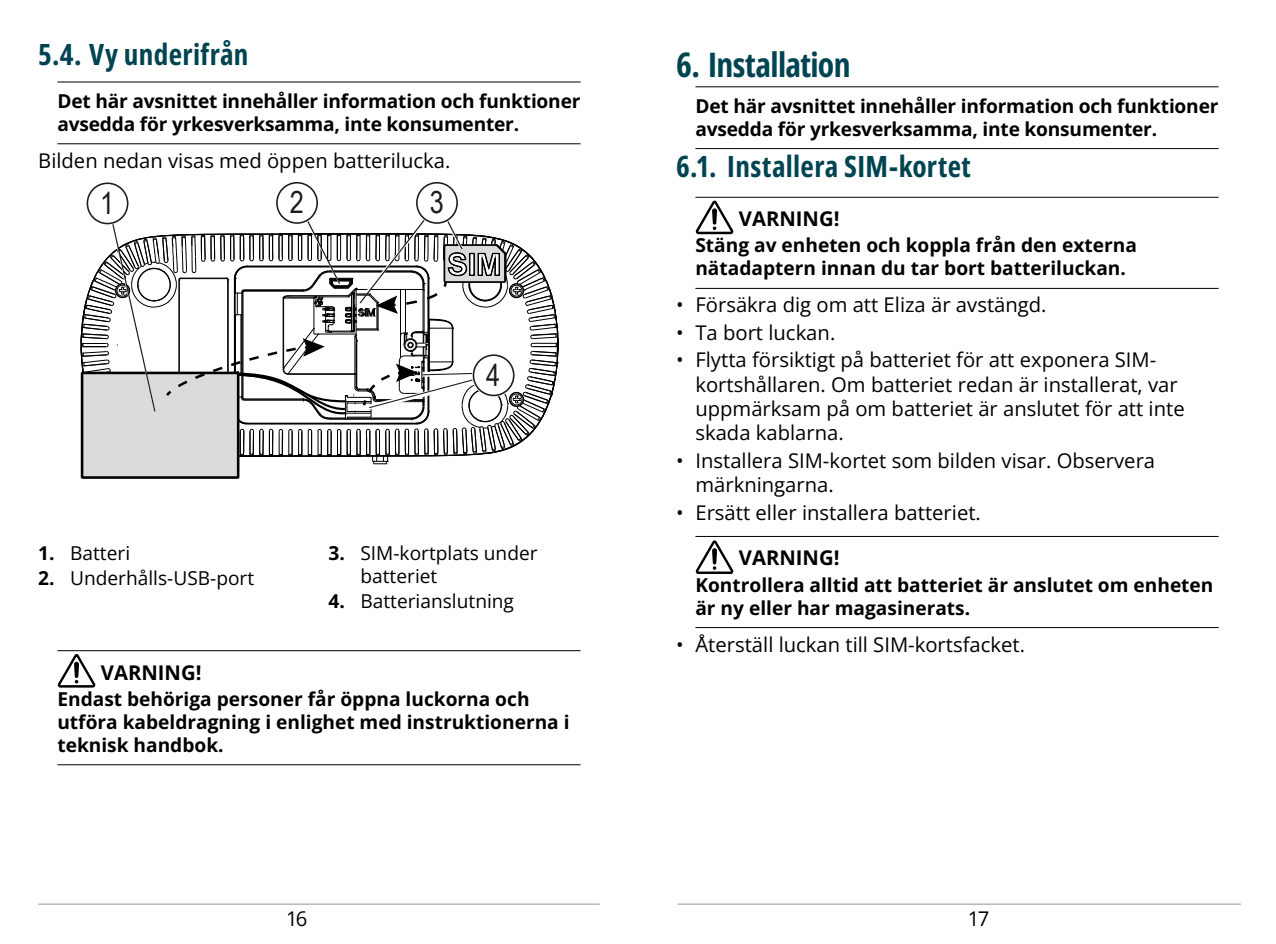
<style>
.page{position:relative;width:1276px;height:944px;background:#fff}
.page>*{position:absolute;margin:0;border:0;box-sizing:border-box;transform-origin:0 0}
.t1{font:700 33.75px "Open Sans Condensed";letter-spacing:-.02em;color:#004452}
.t2{font:30.38px "Arial Narrow";color:#1d1d1b}
.t3{font:700 29.25px "Open Sans Condensed";letter-spacing:.01em;color:#004452}
.Body{font:20.25px/24.3px "Open Sans";color:#000}
.Information_hdg{font:700 20.25px "Open Sans";color:#000}
.Warning_body{font:700 19.12px/22.9px "Open Sans";color:#000}
.prof_conf__hdg_and_body{font:700 19.12px/22.9px "Open Sans";letter-spacing:-.01em;color:#000}
.t4{font:19.12px/22.9px "Open Sans";color:#000}
.s1{font-weight:700}
</style>
<div class="page">
<hr style="left:678px;top:904px;width:563px;height:1px;background:#9c9e9f">
<hr style="left:38px;top:904px;width:562px;height:1px;background:#9c9e9f">
<hr style="left:57px;top:82px;width:523px;height:1px;background:#000">
<hr style="left:57px;top:143px;width:523px;height:1px;background:#000">
<hr style="left:57px;top:650px;width:523px;height:1px;background:#000">
<hr style="left:57px;top:764px;width:523px;height:1px;background:#000">
<div style="left:82px;top:373px;width:156px;height:105px;background:#dbdbdd"></div>
<div style="left:81px;top:372px;width:158px;height:107px;border:3px solid #000"></div>
<svg style="left:415px;top:181px;width:43px;height:44px"></svg>
<div style="left:416px;top:182px;width:42px;height:42px;border:2px solid #1d1d1b;border-radius:50%"></div>
<svg style="left:275px;top:181px;width:43px;height:44px"></svg>
<div style="left:276px;top:182px;width:42px;height:42px;border:2px solid #1d1d1b;border-radius:50%"></div>
<svg style="left:86px;top:182px;width:43px;height:43px"></svg>
<div style="left:87px;top:182px;width:41px;height:42px;border:2px solid #1d1d1b;border-radius:50%"></div>
<svg style="left:80px;top:199px;width:479px;height:265px"></svg>
<div style="left:473px;top:354px;width:41px;height:42px;border:2px solid #1d1d1b;border-radius:50%"></div>
<svg style="left:57px;top:654px;width:39px;height:34px"></svg>
<hr style="left:695px;top:86px;width:523px;height:1px;background:#000">
<hr style="left:695px;top:148px;width:523px;height:1px;background:#000">
<hr style="left:695px;top:197px;width:523px;height:1px;background:#000">
<hr style="left:695px;top:288px;width:523px;height:1px;background:#000">
<hr style="left:695px;top:536px;width:523px;height:1px;background:#000">
<hr style="left:695px;top:627px;width:523px;height:1px;background:#000">
<svg style="left:695px;top:200px;width:38px;height:34px"></svg>
<svg style="left:695px;top:540px;width:38px;height:34px"></svg>
<p class="t3" style="left:38px;top:35px;width:212px">5.4. Vy underifrån</p>
<p class="prof_conf__hdg_and_body" style="left:57px;top:89px;width:524px">Det här avsnittet innehåller information och funktioner avsedda för yrkesverksamma, inte konsumenter.</p>
<p class="Body" style="left:38px;top:148px;width:414px">Bilden nedan visas med öppen batterilucka.</p>
<p class="t2" style="left:100px;top:181px;width:16px">1</p>
<p class="t2" style="left:290px;top:180px;width:16px">2</p>
<p class="t2" style="left:430px;top:180px;width:16px">3</p>
<p class="t4" style="left:38px;top:541px;width:93px"><span class="s1">1.</span> Batteri</p>
<p class="t4" style="left:38px;top:566px;width:217px"><span class="s1">2.</span> Underhålls-USB-port</p>
<p class="t2" style="left:486px;top:353px;width:16px">4</p>
<p class="t4" style="left:360px;top:541px;width:179px;text-indent:-32px"><span class="s1">3.</span> SIM-kortplats under batteriet</p>
<p class="t4" style="left:328px;top:589px;width:187px"><span class="s1">4.</span> Batterianslutning</p>
<p class="Information_hdg" style="left:101px;top:658px;width:102px">VARNING!</p>
<p class="Warning_body" style="left:57px;top:687px;width:514px">Endast behöriga personer får öppna luckorna och utföra kabeldragning i enlighet med instruktionerna i teknisk handbok.</p>
<p class="t1" style="left:676px;top:42px;width:176px">6. Installation</p>
<p class="prof_conf__hdg_and_body" style="left:695px;top:94px;width:524px">Det här avsnittet innehåller information och funktioner avsedda för yrkesverksamma, inte konsumenter.</p>
<p class="t3" style="left:676px;top:146px;width:296px">6.1. Installera SIM-kortet</p>
<p class="Information_hdg" style="left:739px;top:205px;width:102px">VARNING!</p>
<p class="Warning_body" style="left:695px;top:234px;width:443px">Stäng av enheten och koppla från den externa nätadaptern innan du tar bort batteriluckan.</p>
<p class="Body" style="left:676px;top:292px;width:372px">• Försäkra dig om att Eliza är avstängd.</p>
<p class="Body" style="left:676px;top:320px;width:161px">• Ta bort luckan.</p>
<p class="Body" style="left:695px;top:347px;width:491px;text-indent:-19px">• Flytta försiktigt på batteriet för att exponera SIM&shy;kortshållaren. Om batteriet redan är installerat, var uppmärksam på om batteriet är anslutet för att inte skada kablarna.</p>
<p class="Body" style="left:695px;top:448px;width:461px;text-indent:-19px">• Installera SIM-kortet som bilden visar. Observera märkningarna.</p>
<p class="Body" style="left:676px;top:500px;width:306px">• Ersätt eller installera batteriet.</p>
<p class="Information_hdg" style="left:739px;top:544px;width:102px">VARNING!</p>
<p class="Warning_body" style="left:695px;top:573px;width:519px">Kontrollera alltid att batteriet är anslutet om enheten är ny eller har magasinerats.</p>
<p class="Body" style="left:676px;top:632px;width:350px">• Återställ luckan till SIM-kortsfacket.</p>
<p class="Body" style="left:286px;top:905px;width:23px">16</p>
<p class="Body" style="left:968px;top:906px;width:23px">17</p>
</div>
